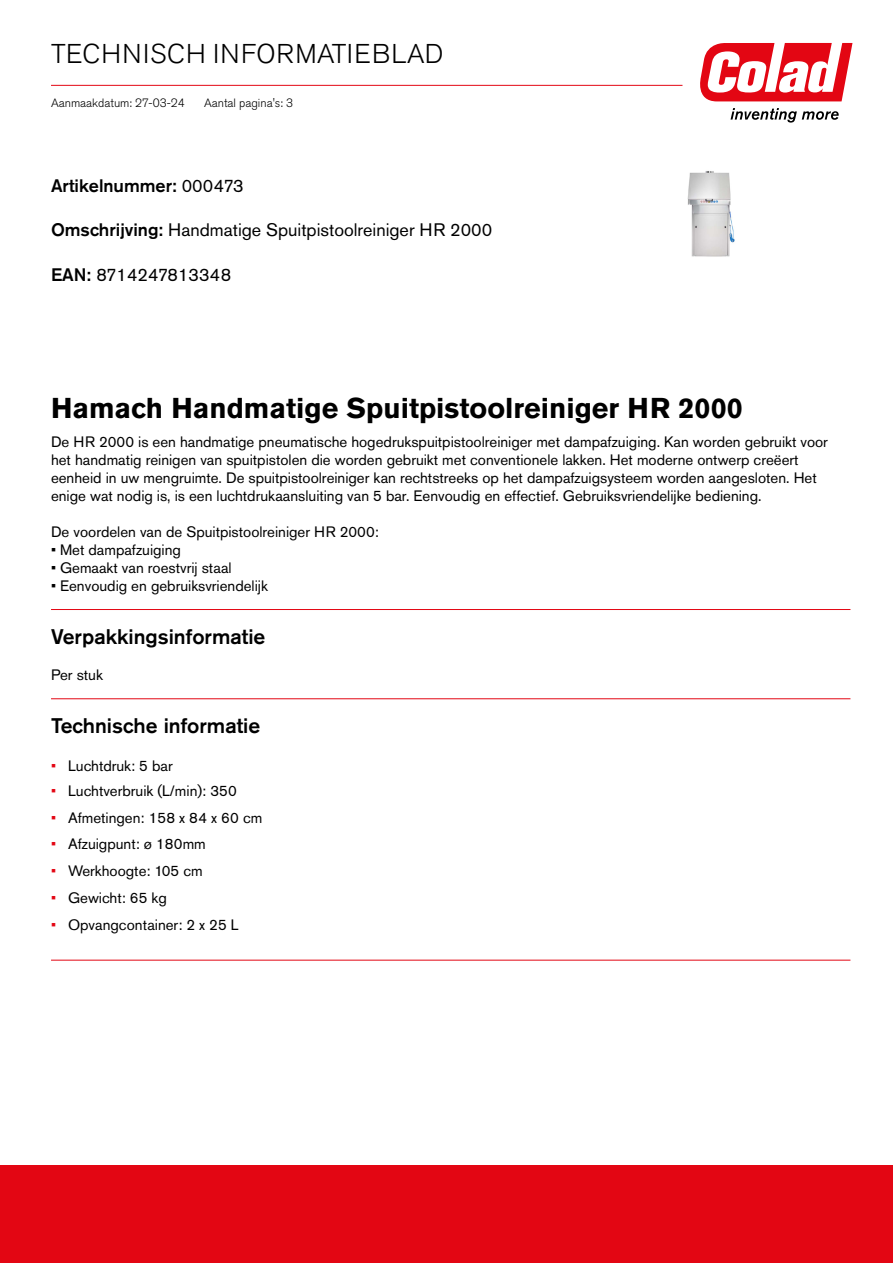
<style>
.page{position:relative;width:893px;height:1263px;background:#fff}
.page>*{position:absolute;margin:0;border:0;box-sizing:border-box;transform-origin:0 0}
.t1{font:700 28.5px "Akzidenz Grotesk Pro";color:#000}
.t2{font:300 27px "Akzidenz Grotesk Pro";letter-spacing:.03em;color:#000}
.t3{font:500 21px "Akzidenz Grotesk Pro";color:#000}
.t4{font:18px "Akzidenz Grotesk Pro";color:#000}
.t5{font:500 18px "Akzidenz Grotesk Pro";color:#000}
.t6{font:15px/18px "Akzidenz Grotesk Pro";color:#000}
.t7{font:300 12px "Akzidenz Grotesk Pro";color:#000}
.s1{font-weight:400}
.s2{font-weight:500}
.s3{color:#e30613}
</style>
<div class="page">
<svg style="left:700px;top:43px;width:152px;height:58px"></svg>
<svg style="left:731px;top:108px;width:108px;height:15px"></svg>
<hr style="left:51px;top:85px;width:631px;height:1px;background:#e30613">
<div style="left:0;top:1165px;width:893px;height:98px;background:#e30613"></div>
<hr style="left:51px;top:609px;width:799px;height:1px;background:#e30613">
<hr style="left:51px;top:698px;width:799px;height:1px;background:#e30613">
<hr style="left:51px;top:960px;width:799px;height:1px;background:#e30613">
<img style="left:687px;top:171px;width:48px;height:86px">
<h2 class="t2" style="left:51px;top:36px;width:394px">TECHNISCH INFORMATIEBLAD</h2>
<p class="t7" style="left:204px;top:95px;width:90px">Aantal pagina's: 3</p>
<p class="t7" style="left:51px;top:95px;width:135px">Aanmaakdatum: 27-03-24</p>
<p class="t5" style="left:51px;top:174px;width:194px">Artikelnummer: <span class="s1">000473</span></p>
<p class="t4" style="left:51px;top:218px;width:443px"><span class="s2">Omschrijving:</span> Handmatige Spuitpistoolreiniger HR 2000</p>
<p class="t4" style="left:51px;top:263px;width:182px"><span class="s2">EAN:</span> 8714247813348</p>
<h1 class="t1" style="left:51px;top:389px;width:693px">Hamach Handmatige Spuitpistoolreiniger HR 2000</h1>
<p class="t6" style="left:51px;top:432px;width:778px">De HR 2000 is een handmatige pneumatische hogedrukspuitpistoolreiniger met dampafzuiging. Kan worden gebruikt voor het handmatig reinigen van spuitpistolen die worden gebruikt met conventionele lakken. Het moderne ontwerp creëert eenheid in uw mengruimte. De spuitpistoolreiniger kan rechtstreeks op het dampafzuigsysteem worden aangesloten. Het enige wat nodig is, is een luchtdrukaansluiting van 5 bar. Eenvoudig en effectief. Gebruiksvriendelijke bediening.</p>
<p class="t6" style="left:51px;top:522px;width:329px">De voordelen van de Spuitpistoolreiniger HR 2000:</p>
<p class="t6" style="left:51px;top:540px;width:131px">• Met dampafzuiging</p>
<p class="t6" style="left:51px;top:558px;width:182px">• Gemaakt van roestvrij staal</p>
<p class="t6" style="left:51px;top:576px;width:218px">• Eenvoudig en gebruiksvriendelijk</p>
<h3 class="t3" style="left:51px;top:623px;width:216px">Verpakkingsinformatie</h3>
<p class="t6" style="left:51px;top:666px;width:53px">Per stuk</p>
<h3 class="t3" style="left:51px;top:712px;width:211px">Technische informatie</h3>
<p class="t6" style="left:51px;top:756px;width:123px"><span class="s3">•</span> Luchtdruk: 5 bar</p>
<p class="t6" style="left:51px;top:782px;width:187px"><span class="s3">•</span> Luchtverbruik (L/min): 350</p>
<p class="t6" style="left:51px;top:808px;width:213px"><span class="s3">•</span> Afmetingen: 158 x 84 x 60 cm</p>
<p class="t6" style="left:51px;top:835px;width:156px"><span class="s3">•</span> Afzuigpunt: ø 180mm</p>
<p class="t6" style="left:51px;top:862px;width:153px"><span class="s3">•</span> Werkhoogte: 105 cm</p>
<p class="t6" style="left:51px;top:888px;width:117px"><span class="s3">•</span> Gewicht: 65 kg</p>
<p class="t6" style="left:51px;top:915px;width:189px"><span class="s3">•</span> Opvangcontainer: 2 x 25 L</p>
</div>
